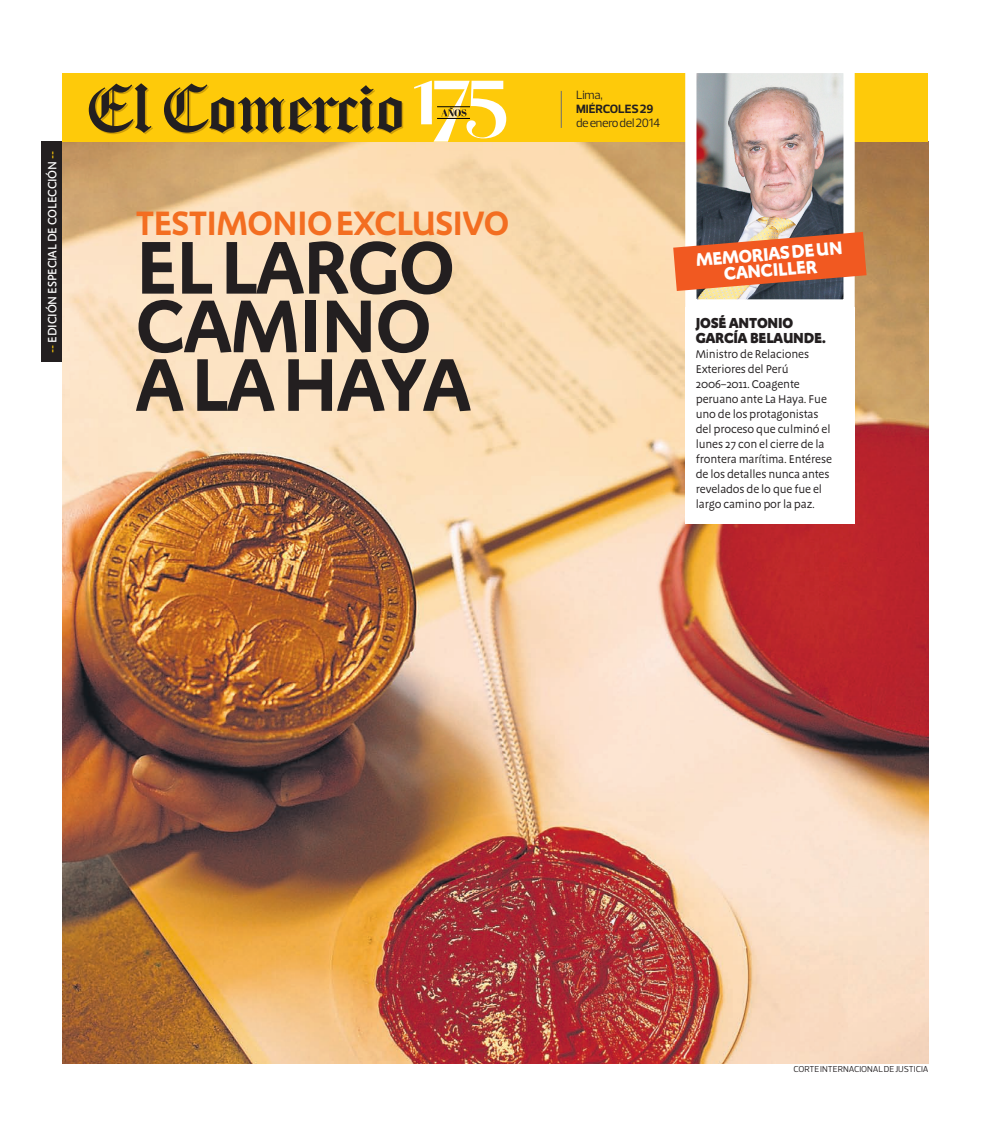
<style>
.page{position:relative;width:990px;height:1125px;background:#fff}
.page>*{position:absolute;margin:0;border:0;box-sizing:border-box;transform-origin:0 0}
.t1{font:600 77.12px/58.6px "Megano";letter-spacing:-.02em;color:#231f20}
.t2{font:600 35px "Megano";letter-spacing:-.02em;color:#f36e21}
.t3{font:700 18.75px/16.2px "Megano";color:#fff;text-align:center}
.t4{font:900 15px/15px "Megano";letter-spacing:-.015em;color:#231f20}
.t5{font:500 12.5px "Megano";letter-spacing:-.015em;color:#fff}
.t6{font:12.25px "Prelo";letter-spacing:-.02em;color:#231f20}
.t7{font:700 12.25px "Prelo";letter-spacing:-.005em;color:#231f20}
.t8{font:11.62px/15px "Megano";letter-spacing:-.015em;color:#231f20}
.t9{font:8.75px "Prelo";letter-spacing:-.005em;color:#231f20}
.s1{color:#feca0a}
</style>
<div class="page">
<img style="left:62px;top:142px;width:866px;height:921px">
<div style="left:62px;top:73px;width:866px;height:69px;background:#feca0a"></div>
<svg style="left:89px;top:83px;width:64px;height:51px"></svg>
<svg style="left:164px;top:83px;width:239px;height:51px"></svg>
<svg style="left:414px;top:81px;width:92px;height:61px"></svg>
<div style="left:685px;top:308px;width:170px;height:216px;background:#fff"></div>
<hr style="left:561px;top:91px;width:1px;height:37px;background:#6c6d70">
<div style="left:42px;top:142px;width:20px;height:220px;background:#231f20"></div>
<img style="left:697px;top:74px;width:146px;height:225px">
<div style="left:685px;top:62px;width:170px;height:249px;border:11px solid #fff"></div>
<svg style="left:673px;top:232px;width:193px;height:59px;background:#d6673c"></svg>
<p class="t5" style="left:45px;top:353px;width:204px;rotate:-90deg"><span class="s1">--</span> EDICIÓN ESPECIAL DE COLECCIÓN <span class="s1">--</span></p>
<h2 class="t2" style="left:136px;top:202px;width:375px">TESTIMONIO EXCLUSIVO</h2>
<h1 class="t1" style="left:136px;top:238px;width:337px">EL LARGO<br>CAMINO<br>A LA HAYA</h1>
<p class="t6" style="left:576px;top:88px;width:28px">Lima,</p>
<p class="t7" style="left:576px;top:101px;width:79px">MIÉRCOLES 29</p>
<p class="t6" style="left:576px;top:115px;width:86px">de enero del 2014</p>
<h3 class="t3" style="left:695px;top:252px;width:149px;rotate:-5deg">MEMORIAS DE UN<br>CANCILLER</h3>
<p class="t4" style="left:696px;top:316px;width:132px">JOSÉ ANTONIO<br>GARCÍA BELAUNDE.</p>
<p class="t8" style="left:696px;top:347px;width:138px">Ministro de Relaciones<br>Exteriores del Perú<br>2006–2011. Coagente peruano ante La Haya. Fue uno de los protagonistas del proceso que culminó el lunes 27 con el cierre de la frontera maríti ma. Entérese de los detalles nunca antes revelados de lo que fue el largo cami no por la paz.</p>
<p class="t9" style="left:793px;top:1063px;width:137px">CORTE INTERNACIONAL DE JUSTICIA</p>
</div>
